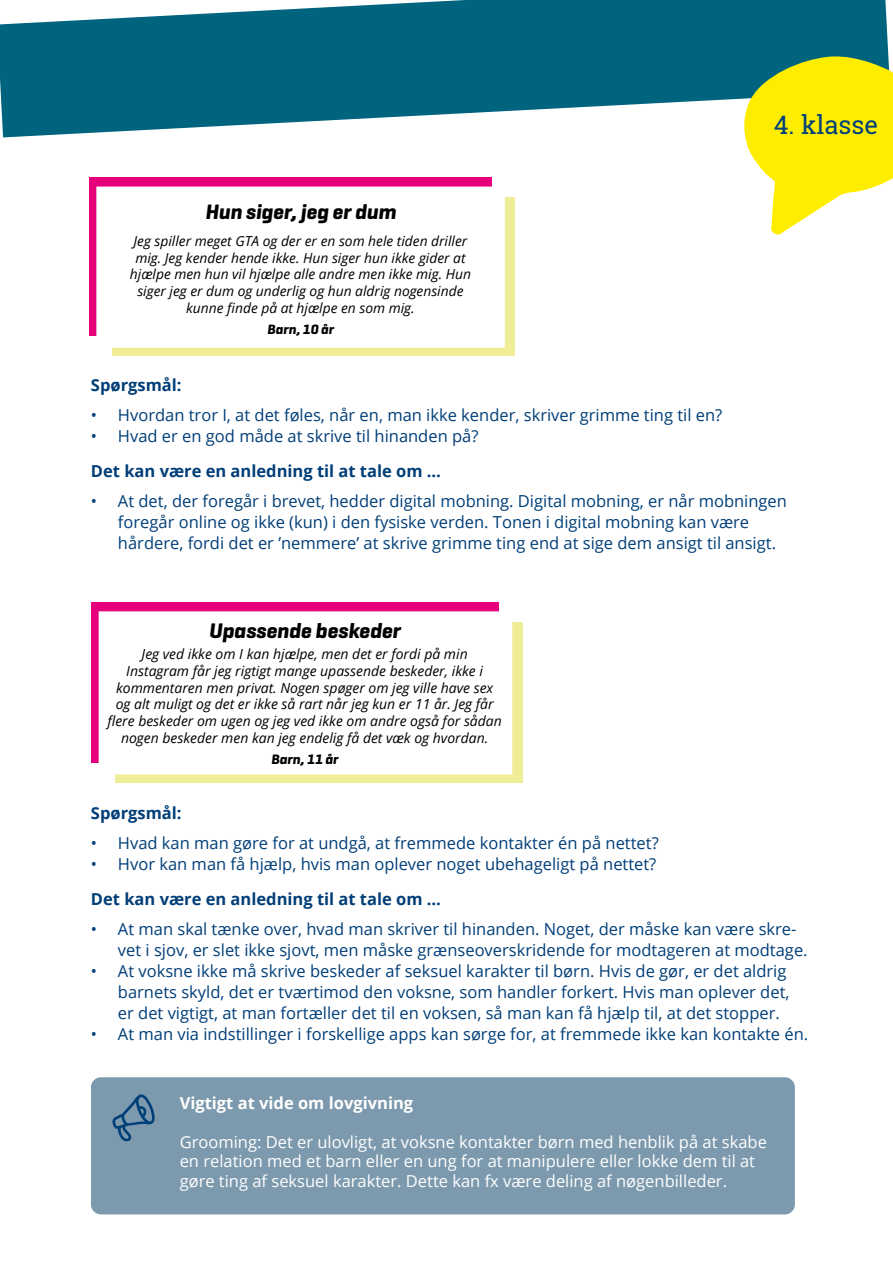
<style>
.page{position:relative;width:893px;height:1263px;background:#fff}
.page>*{position:absolute;margin:0;border:0;box-sizing:border-box;transform-origin:0 0}
.t1{font:25.5px "Roboto Slab";color:#00417a}
.t2{font:italic 700 21.45px "Geogrotesque";color:#000}
.t3{font:italic 700 21.15px "Geogrotesque";color:#000}
.t4{font:16.5px/21px "Open Sans";color:#003e78}
.t5{font:16.5px/19.5px "Open Sans";color:#fff}
.t6{font:700 16.5px "Open Sans";color:#003e78}
.t7{font:700 16.5px "Open Sans";color:#fff}
.t8{font:italic 13.95px/16.8px "Open Sans";color:#000;text-align:center}
.t9{font:italic 700 13.95px "Geogrotesque";color:#000}
.t10{font:italic 13.8px/16.5px "Open Sans";color:#000;text-align:center}
.t11{font:italic 700 13.8px "Geogrotesque";color:#000}
</style>
<div class="page">
<svg style="left:0;top:0;width:889px;height:137px;fill:#00647f"></svg>
<svg style="left:744px;top:56px;width:149px;height:179px"></svg>
<div style="left:89px;top:177px;width:403px;height:159px;background:#e6007c"></div>
<div style="left:112px;top:197px;width:403px;height:159px;background:#f0ed97"></div>
<div style="left:96px;top:187px;width:409px;height:161px;background:#fff;border:2px solid #fff"></div>
<div style="left:91px;top:1077px;width:704px;height:137px;background:#7c99ad;border-radius:10px"></div>
<svg style="left:112px;top:1094px;width:43px;height:47px"></svg>
<div style="left:91px;top:602px;width:408px;height:161px;background:#e6007c"></div>
<div style="left:115px;top:622px;width:408px;height:161px;background:#f0ed97"></div>
<div style="left:99px;top:611px;width:413px;height:163px;background:#fff;border:2px solid #fff"></div>
<p class="t3" style="left:205px;top:199px;width:192px">Hun siger, jeg er dum</p>
<p class="t10" style="left:130px;top:233px;width:343px">Jeg spiller meget GTA og der er en som hele tiden driller mig. Jeg kender hende ikke. Hun siger hun ikke gider at hjælpe men hun vil hjælpe alle andre men ikke mig. Hun siger jeg er dum og underlig og hun aldrig nogensinde kunne finde på at hjælpe en som mig.</p>
<p class="t11" style="left:267px;top:320px;width:68px">Barn, 10 år</p>
<h1 class="t1" style="left:774px;top:107px;width:106px">4. klasse</h1>
<p class="t6" style="left:91px;top:374px;width:92px">Spørgsmål:</p>
<p class="t4" style="left:91px;top:404px;width:633px">• Hvordan tror I, at det føles, når en, man ikke kender, skriver grimme ting til en?</p>
<p class="t4" style="left:91px;top:425px;width:389px">• Hvad er en god måde at skrive til hinanden på?</p>
<p class="t6" style="left:91px;top:459px;width:351px">Det kan være en anledning til at tale om …</p>
<p class="t4" style="left:118px;top:490px;width:670px;text-indent:-27px">• At det, der foregår i brevet, hedder digital mobning. Digital mobning, er når mobningen foregår online og ikke (kun) i den fysiske verden. Tonen i digital mobning kan være hårdere, fordi det er ’nemmere’ at skrive grimme ting end at sige dem ansigt til ansigt.</p>
<h2 class="t2" style="left:209px;top:617px;width:193px">Upassende beskeder</h2>
<p class="t8" style="left:107px;top:645px;width:396px">Jeg ved ikke om I kan hjælpe, men det er fordi på min<br>Instagram får jeg rigtigt mange upassende beskeder, ikke i kommentaren men privat. Nogen spøger om jeg ville have sex og alt muligt og det er ikke så rart når jeg kun er 11 år. Jeg får flere beskeder om ugen og jeg ved ikke om andre også for sådan nogen beskeder men kan jeg endelig få det væk og hvordan.</p>
<p class="t9" style="left:271px;top:751px;width:69px">Barn, 11 år</p>
<p class="t6" style="left:91px;top:801px;width:92px">Spørgsmål:</p>
<p class="t4" style="left:91px;top:832px;width:569px">• Hvad kan man gøre for at undgå, at fremmede kontakter én på nettet?</p>
<p class="t4" style="left:91px;top:853px;width:567px">• Hvor kan man få hjælp, hvis man oplever noget ubehageligt på nettet?</p>
<p class="t6" style="left:91px;top:887px;width:351px">Det kan være en anledning til at tale om …</p>
<p class="t4" style="left:118px;top:918px;width:691px;text-indent:-27px">• At man skal tænke over, hvad man skriver til hinanden. Noget, der måske kan være skre&shy;vet i sjov, er slet ikke sjovt, men måske grænseoverskridende for modtageren at modtage.</p>
<p class="t4" style="left:118px;top:960px;width:673px;text-indent:-27px">• At voksne ikke må skrive beskeder af seksuel karakter til børn. Hvis de gør, er det aldrig barnets skyld, det er tværtimod den voksne, som handler forkert. Hvis man oplever det, er det vigtigt, at man fortæller det til en voksen, så man kan få hjælp til, at det stopper.</p>
<p class="t4" style="left:91px;top:1023px;width:719px">• At man via indstillinger i forskellige apps kan sørge for, at fremmede ikke kan kontakte én.</p>
<p class="t7" style="left:180px;top:1091px;width:235px">Vigtigt at vide om lovgivning</p>
<p class="t5" style="left:180px;top:1131px;width:589px">Grooming: Det er ulovligt, at voksne kontakter børn med henblik på at skabe en relation med et barn eller en ung for at manipulere eller lokke dem til at gøre ting af seksuel karakter. Dette kan fx være deling af nøgenbilleder.</p>
</div>
